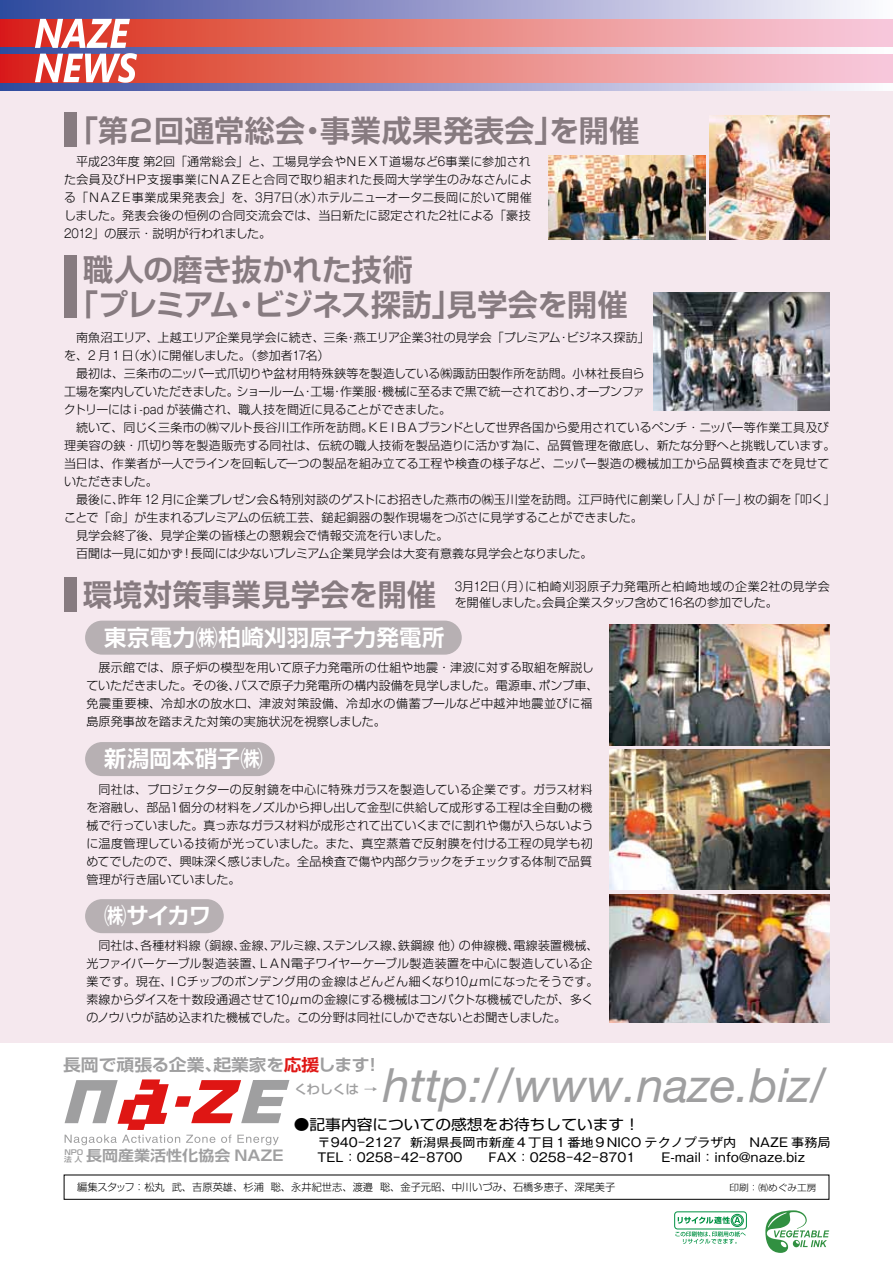
<style>
.page{position:relative;width:893px;height:1263px;background:#fff}
.page>*{position:absolute;margin:0;border:0;box-sizing:border-box;transform-origin:0 0}
.t1{font:italic 46.95px "Helvetica Neue";color:#9f9fa0}
.t2{font:700 30px/35.2px "Shin Go Pro De";letter-spacing:-.01em;color:#877b80}
.t3{font:700 30px "Shin Go Pro De";letter-spacing:.01em;color:#877b80}
.t4{font:700 30px "Shin Go Pro De";letter-spacing:.01em;color:#877b80;scale:.96 1}
.t5{font:700 22.35px "Shin Go Pro De";letter-spacing:.015em;color:#fff}
.t6{font:700 16.5px "Shin Go Pro De";color:#9f9fa0;scale:1.08 1}
.t7{font:14.55px "Shin Go Pro";color:#000;scale:1.08 1}
.t8{font:700 14.55px "Shin Go Pro De";color:#9f9fa0;scale:1.1 1}
.t9{font:500 12.75px "Shin Go Pro";letter-spacing:-.065em;color:#9f9fa0;scale:1.08 1}
.t10{font:12.15px/15.3px "Gothic MB101 Pro";color:#000;scale:1.08 1}
.t11{font:300 12px/18px "Shin Go Pro";color:#000}
.t12{font:300 10.2px "Shin Go Pro";color:#000}
.t13{font:300 9px "Shin Go Pro";color:#000;scale:1.08 1}
.t14{font:700 7.2px "Shin Go Pro De";color:#9f9fa0;scale:1.1 1}
.s1{font-family:"Gothic MB101 Pro"}
.s2{color:#df1614}
.s3{font-size:7.2px}
</style>
<div class="page">
<svg style="left:65px;top:1079px;width:224px;height:66px"></svg>
<div style="left:674px;top:1211px;width:73px;height:18px;border:1px solid #009143;border-radius:3px"></div>
<svg style="left:675px;top:1214px;width:71px;height:30px"></svg>
<svg style="left:765px;top:1210px;width:64px;height:43px"></svg>
<div style="left:0;top:0;width:893px;height:1043px;background:#f5e8ee"></div>
<div style="left:85px;top:621px;width:377px;height:34px;background:#b7b0b3;border-radius:17px"></div>
<div style="left:64px;top:113px;width:13px;height:34px;background:#877b80"></div>
<div style="left:64px;top:255px;width:13px;height:63px;background:#877b80"></div>
<div style="left:64px;top:578px;width:13px;height:34px;background:#877b80"></div>
<div style="left:85px;top:742px;width:190px;height:34px;background:#b7b0b3;border-radius:17px"></div>
<div style="left:85px;top:899px;width:139px;height:34px;background:#b7b0b3;border-radius:17px"></div>
<img style="left:610px;top:624px;width:219px;height:121px">
<img style="left:610px;top:750px;width:219px;height:140px">
<img style="left:610px;top:894px;width:219px;height:128px">
<img style="left:548px;top:156px;width:157px;height:83px">
<img style="left:653px;top:292px;width:176px;height:118px">
<img style="left:710px;top:116px;width:119px;height:123px">
<svg style="left:0;top:0;width:893px;height:90px"></svg>
<svg style="left:0;top:19px;width:893px;height:63px"></svg>
<svg style="left:0;top:48px;width:893px;height:5px"></svg>
<svg style="left:35px;top:19px;width:102px;height:64px"></svg>
<h2 class="t3" style="left:68px;top:106px;width:573px">「第２回通常総会・事業成果発表会」を開催</h2>
<p class="t11" style="left:64px;top:151px;width:469px;text-align:justify;text-indent:12px">平成<span class="s1">23</span>年度第<span class="s1">2</span>回「通常総会」と、工場見学会やＮＥＸＴ道場など<span class="s1">6</span>事業に参加された会員及びＨＰ支援事業にＮＡＺＥと合同で取り組まれた長岡大学学生のみなさんによる「ＮＡＺＥ事業成果発表会」を、<span class="s1">3</span>月<span class="s1">7</span>日（水）ホテルニューオータニ長岡に於いて開催しました。発表会後の恒例の合同交流会では、当日新たに認定された<span class="s1">2</span>社による「豪技<span class="s1">2012</span>」の展示・説明が行われました。</p>
<h2 class="t2" style="left:68px;top:248px;width:561px;text-indent:15px">職人の磨き抜かれた技術<br>「プレミアム・ビジネス探訪」見学会を開催</h2>
<p class="t11" style="left:64px;top:327px;width:587px;text-indent:12px">南魚沼エリア、上越エリア企業見学会に続き、三条・燕エリア企業<span class="s1">3</span>社の見学会「プレミアム・ビジネス探訪」を、<span class="s1">2</span> 月 <span class="s1">1</span> 日（水）に開催しました。（参加者<span class="s1">17</span>名）</p>
<p class="t11" style="left:64px;top:363px;width:582px;text-align:justify;text-indent:12px">最初は、三条市のニッパー式爪切りや盆材用特殊鋏等を製造している㈱諏訪田製作所を訪問。小林社長自ら工場を案内していただきました。ショールーム・工場・作業服・機械に至るまで黒で統一されており、オープンファクトリーにはｉ<span class="s1">-pad</span> が装備され、職人技を間近に見ることができました。</p>
<p class="t11" style="left:64px;top:417px;width:773px;text-indent:12px">続いて、同じく三条市の㈱マルト長谷川工作所を訪問。ＫＥＩＢＡブランドとして世界各国から愛用されているペンチ・ニッパー等作業工具及び理美容の鋏・爪切り等を製造販売する同社は、伝統の職人技術を製品造りに活かす為に、品質管理を徹底し、新たな分野へと挑戦しています。当日は、作業者が一人でラインを回転して一つの製品を組み立てる工程や検査の様子など、ニッパー製造の機械加工から品質検査までを見せていただきました。</p>
<p class="t11" style="left:76px;top:489px;width:761px">最後に、昨年 <span class="s1">12</span> 月に企業プレゼン会＆特別対談のゲストにお招きした燕市の㈱玉川堂を訪問。江戸時代に創業し「人」が「一」枚の銅を「叩く」</p>
<p class="t11" style="left:64px;top:507px;width:580px">ことで「命」が生まれるプレミアムの伝統工芸、鎚起銅器の製作現場をつぶさに見学することができました。</p>
<p class="t11" style="left:76px;top:525px;width:374px">見学会終了後、見学企業の皆様との懇親会で情報交流を行いました。</p>
<p class="t11" style="left:76px;top:543px;width:518px">百聞は一見に如かず！長岡には少ないプレミアム企業見学会は大変有意義な見学会となりました。</p>
<h2 class="t4" style="left:83px;top:570px;width:369px">環境対策事業見学会を開催</h2>
<h3 class="t5" style="left:104px;top:619px;width:342px">東京電力㈱柏崎刈羽原子力発電所</h3>
<p class="t11" style="left:86px;top:657px;width:514px;text-indent:12px">展示館では、原子炉の模型を用いて原子力発電所の仕組や地震・津波に対する取組を解説していただきました。その後、バスで原子力発電所の構内設備を見学しました。電源車、ポンプ車、免震重要棟、冷却水の放水口、津波対策設備、冷却水の備蓄プールなど中越沖地震並びに福島原発事故を踏まえた対策の実施状況を視察しました。</p>
<p class="t11" style="left:455px;top:577px;width:376px;line-height:16.5px"><span class="s1">3</span>月<span class="s1">12</span>日（月）に柏崎刈羽原子力発電所と柏崎地域の企業<span class="s1">2</span>社の見学会を開催しました。会員企業スタッフ含めて<span class="s1">16</span>名の参加でした。</p>
<h3 class="t5" style="left:104px;top:740px;width:160px">新潟岡本硝子㈱</h3>
<p class="t11" style="left:86px;top:778px;width:509px;text-align:justify;text-indent:12px">同社は、プロジェクターの反射鏡を中心に特殊ガラスを製造している企業です。ガラス材料を溶融し、部品１個分の材料をノズルから押し出して金型に供給して成形する工程は全自動の機械で行っていました。真っ赤なガラス材料が成形されて出ていくまでに割れや傷が入らないように温度管理している技術が光っていました。また、真空蒸着で反射膜を付ける工程の見学も初めてでしたので、興味深く感じました。全品検査で傷や内部クラックをチェックする体制で品質管理が行き届いていました。</p>
<h3 class="t5" style="left:104px;top:897px;width:109px">㈱サイカワ</h3>
<p class="t11" style="left:86px;top:935px;width:514px;text-indent:12px">同社は、各種材料線（銅線、金線、アルミ線、ステンレス線、鉄鋼線他）の伸線機、電線装置機械、光ファイバーケーブル製造装置、ＬＡＮ電子ワイヤーケーブル製造装置を中心に製造している企業です。現在、ＩＣチップのボンデング用の金線はどんどん細くなり<span class="s1">10</span>μｍになったそうです。素線からダイスを十数段通過させて<span class="s1">10</span>μｍの金線にする機械はコンパクトな機械でしたが、多くのノウハウが詰め込まれた機械でした。この分野は同社にしかできないとお聞きしました。</p>
<h3 class="t6" style="left:63px;top:1051px;width:296px">長岡で頑張る企業、起業家を<span class="s2">応援</span>します！</h3>
<h1 class="t1" style="left:383px;top:1057px;width:444px">http://www.naze.biz/</h1>
<p class="t9" style="left:294px;top:1078px;width:79px">くわしくは →</p>
<p class="t8" style="left:64px;top:1144px;width:201px"><span class="s3">法 人</span> 長岡産業活性化協会 NAZE</p>
<p class="t14" style="left:64px;top:1146px;width:19px">NPO</p>
<p class="t7" style="left:294px;top:1112px;width:322px">●記事内容についての感想をお待ちしています！</p>
<p class="t10" style="left:318px;top:1133px;width:476px">〒940－2127 新潟県長岡市新産４丁目１番地９NICO テクノプラザ内　NAZE 事務局<br>TEL：0258－42－8700　　FAX：0258－42－8701　　E-mail：info@naze.biz</p>
<p class="t12" style="left:77px;top:1178px;width:540px">編集スタッフ：松丸 武、吉原英雄、杉浦 聡、永井紀世志、渡邉 聡、金子元昭、中川いづみ、石橋多恵子、深尾美子</p>
<p class="t13" style="left:729px;top:1180px;width:82px">印刷：㈲めぐみ工房</p>
</div>
